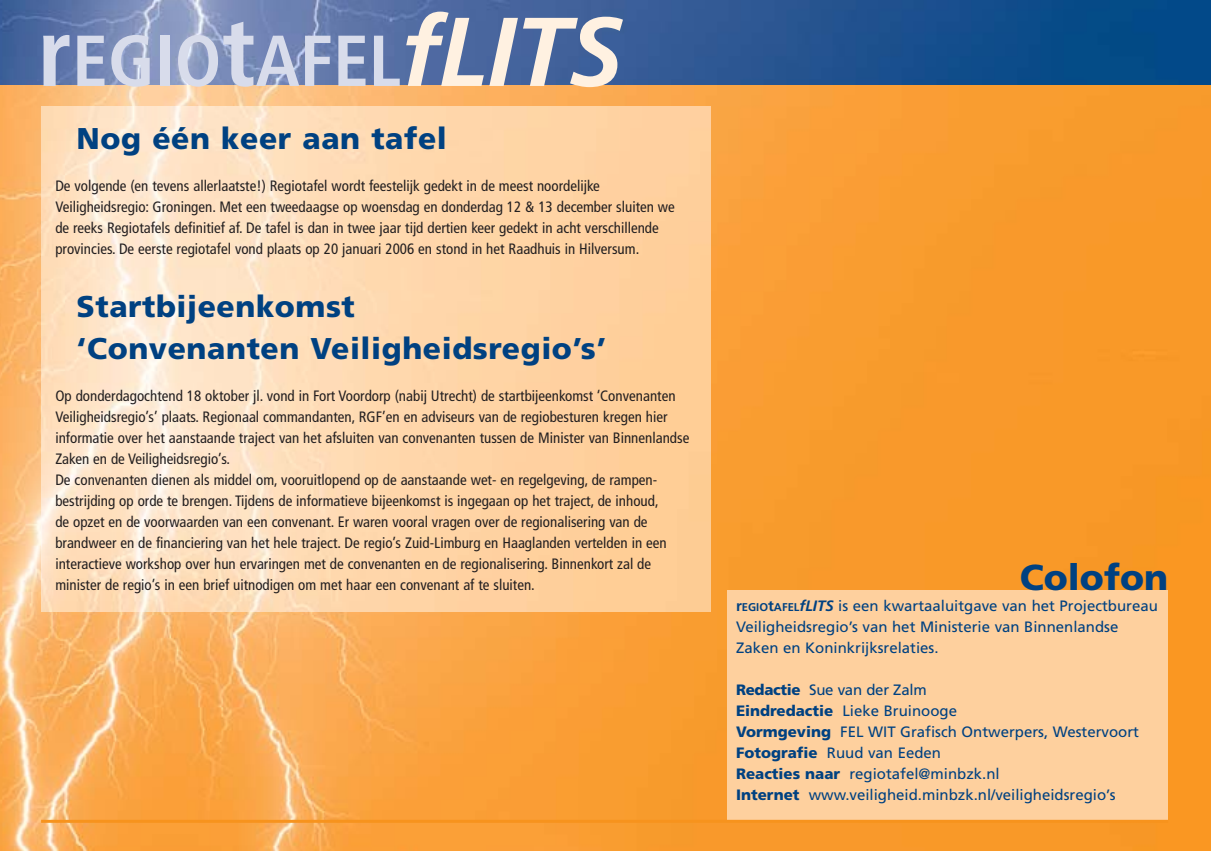
<style>
.page{position:relative;width:1212px;height:851px;background:#fff}
.page>*{position:absolute;margin:0;border:0;box-sizing:border-box;transform-origin:0 0}
.t1{font:900 36px "Frutiger";color:#004181}
.t2{font:900 30px/42px "Frutiger";letter-spacing:.02em;color:#004181}
.t3{font:condensed 15px/21px "Frutiger";color:#231f20}
.t4{font:15px/21px "Frutiger";color:#004181}
.s1{font-weight:700}
.s2{font-weight:700;font-size:11.4px}
.s3{font-weight:700;font-style:italic}
.s4{font-weight:900}
</style>
<div class="page">
<img style="left:0;top:1px;width:1210px;height:85px">
<img style="left:0;top:86px;width:1210px;height:764px">
<img style="left:41px;top:107px;width:669px;height:504px">
<svg style="left:43px;top:35px;width:26px;height:51px"></svg>
<svg style="left:77px;top:36px;width:28px;height:50px"></svg>
<svg style="left:111px;top:35px;width:39px;height:52px;background:#b7bfd6"></svg>
<div style="left:160px;top:36px;width:9px;height:50px;background:#d8dceb"></div>
<svg style="left:178px;top:22px;width:121px;height:65px;background:#a4afcd"></svg>
<svg style="left:305px;top:36px;width:25px;height:50px"></svg>
<svg style="left:338px;top:36px;width:27px;height:50px"></svg>
<svg style="left:374px;top:36px;width:26px;height:50px"></svg>
<svg style="left:406px;top:12px;width:217px;height:75px;background:#929db6"></svg>
<div style="left:727px;top:590px;width:441px;height:231px;background:#fed09e"></div>
<hr style="left:41px;top:819px;width:1127px;height:3px;background:#f7931d">
<h2 class="t2" style="left:77px;top:120px;width:372px">Nog één keer aan tafel</h2>
<p class="t3" style="left:55px;top:176px;width:621px">De volgende (en tevens allerlaatste!) Regiotafel wordt feestelijk gedekt in de meest noordelijke Veiligheidsregio: Groningen. Met een tweedaagse op woensdag en donderdag 12 &amp; 13 december sluiten we de reeks Regiotafels definitief af. De tafel is dan in twee jaar tijd dertien keer gedekt in acht verschillende provincies. De eerste regiotafel vond plaats op 20 januari 2006 en stond in het Raadhuis in Hilversum.</p>
<h2 class="t2" style="left:77px;top:288px;width:531px">Startbijeenkomst<br>‘Convenanten Veiligheidsregio’s’</h2>
<p class="t3" style="left:55px;top:386px;width:635px">Op donderdagochtend 18 oktober jl. vond in Fort Voordorp (nabij Utrecht) de startbijeenkomst ‘Convenanten Veiligheidsregio’s’ plaats. Regionaal commandanten, RGF’en en adviseurs van de regiobesturen kregen hier informatie over het aanstaande traject van het afsluiten van convenanten tussen de Minister van Binnenlandse Zaken en de Veiligheidsregio’s.<br>De convenanten dienen als middel om, vooruitlopend op de aanstaande wet- en regelgeving, de rampen&shy;bestrijding op orde te brengen. Tijdens de informatieve bijeenkomst is ingegaan op het traject, de inhoud,<br>de opzet en de voorwaarden van een convenant. Er waren vooral vragen over de regionalisering van de brandweer en de financiering van het hele traject. De regio’s Zuid-Limburg en Haaglanden vertelden in een interactieve workshop over hun ervaringen met de convenanten en de regionalisering. Binnenkort zal de minister de regio’s in een brief uitnodigen om met haar een convenant af te sluiten.</p>
<h1 class="t1" style="left:1020px;top:563px;width:150px">Colofon</h1>
<p class="t4" style="left:736px;top:596px;width:423px"><span class="s1">r</span><span class="s2">EGIO</span><span class="s1">t</span><span class="s2">AFEL</span><span class="s3">fLITS</span> is een kwartaaluitgave van het Projectbureau<br>Veiligheidsregio’s van het Ministerie van Binnenlandse<br>Zaken en Koninkrijksrelaties.</p>
<p class="t4" style="left:736px;top:680px;width:404px"><span class="s4">Redactie</span> Sue van der Zalm<br><span class="s4">Eindredactie</span> Lieke Bruinooge<br><span class="s4">Vormgeving</span> FEL WIT Grafisch Ontwerpers, Westervoort <span class="s4">Fotografie</span> Ruud van Eeden<br><span class="s4">Reacties naar</span> regiotafel@minbzk.nl<br><span class="s4">Internet</span> www.veiligheid.minbzk.nl/veiligheidsregio’s</p>
</div>
